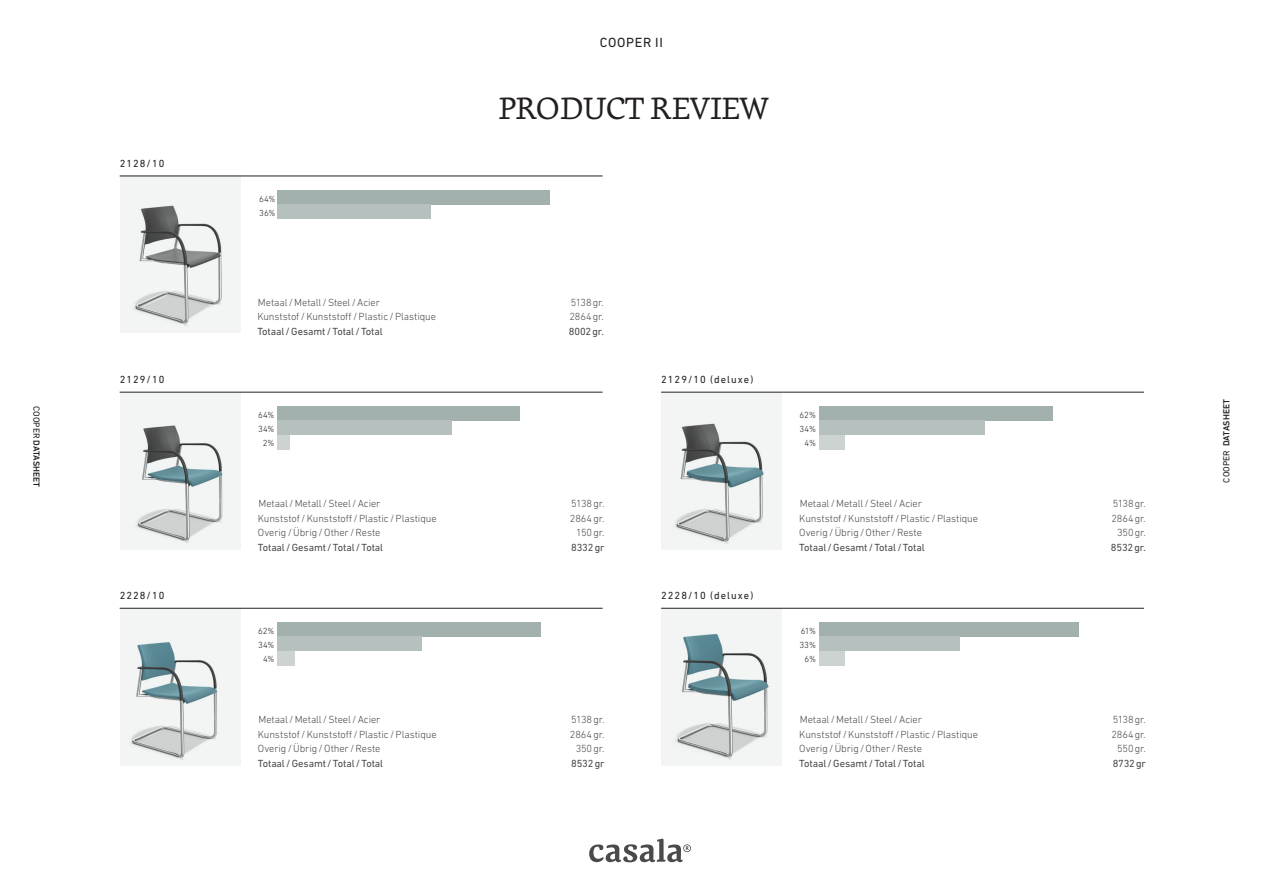
<style>
.page{position:relative;width:1263px;height:893px;background:#fff}
.page>*{position:absolute;margin:0;border:0;box-sizing:border-box;transform-origin:0 0}
.intro_tekst_EN{font:300 30px "Dederon LOT";letter-spacing:-.025em;color:#231f20}
.t1{font:13.5px "DIN Next LT Pro";letter-spacing:.05em;color:#231f20}
.PLATTE_TEKST_P{font:300 10.5px "DIN Next LT Pro";letter-spacing:-.01em;color:#484a4b}
.PLATTE_TEKST_P-2{font:10.5px "DIN Next LT Pro";letter-spacing:-.01em;color:#484a4b}
.t2{font:10.5px "DIN Next LT Pro";letter-spacing:.1em;color:#231f20}
.PLATTE_TEKST_P-3{font:300 9px/14.2px "DIN Next LT Pro";letter-spacing:.01em;color:#231f20;text-align:center}
.t3{font:500 9px "DIN Next LT Pro";color:#231f20}
.s1{font-weight:400}
</style>
<div class="page">
<svg style="left:589px;top:838px;width:102px;height:24px"></svg>
<div style="left:120px;top:176px;width:120px;height:157px;background:#f3f5f5"></div>
<div style="left:120px;top:392px;width:120px;height:158px;background:#f3f5f5"></div>
<div style="left:120px;top:609px;width:120px;height:157px;background:#f3f5f5"></div>
<div style="left:661px;top:392px;width:121px;height:158px;background:#f3f5f5"></div>
<div style="left:661px;top:609px;width:121px;height:157px;background:#f3f5f5"></div>
<hr style="left:120px;top:176px;width:483px;height:1px;background:#231f20">
<hr style="left:120px;top:392px;width:483px;height:1px;background:#231f20">
<hr style="left:120px;top:608px;width:483px;height:1px;background:#231f20">
<hr style="left:661px;top:392px;width:483px;height:1px;background:#231f20">
<hr style="left:661px;top:608px;width:483px;height:1px;background:#231f20">
<div style="left:277px;top:190px;width:273px;height:14px;background:#a2b1ae"></div>
<div style="left:277px;top:406px;width:243px;height:14px;background:#a2b1ae"></div>
<div style="left:277px;top:622px;width:264px;height:15px;background:#a2b1ae"></div>
<div style="left:819px;top:406px;width:234px;height:14px;background:#a2b1ae"></div>
<div style="left:819px;top:622px;width:259px;height:15px;background:#a2b1ae"></div>
<div style="left:277px;top:204px;width:153px;height:15px;background:#b6c0bf"></div>
<div style="left:277px;top:420px;width:175px;height:15px;background:#b6c0bf"></div>
<div style="left:277px;top:637px;width:145px;height:14px;background:#b6c0bf"></div>
<div style="left:819px;top:420px;width:166px;height:15px;background:#b6c0bf"></div>
<div style="left:819px;top:637px;width:140px;height:14px;background:#b6c0bf"></div>
<div style="left:277px;top:435px;width:13px;height:14px;background:#ccd3d1"></div>
<div style="left:277px;top:651px;width:17px;height:14px;background:#ccd3d1"></div>
<div style="left:819px;top:435px;width:25px;height:14px;background:#ccd3d1"></div>
<div style="left:819px;top:651px;width:25px;height:14px;background:#ccd3d1"></div>
<img style="left:134px;top:194px;width:107px;height:139px">
<img style="left:136px;top:413px;width:105px;height:137px">
<img style="left:675px;top:423px;width:89px;height:121px">
<img style="left:131px;top:630px;width:110px;height:136px">
<img style="left:676px;top:633px;width:93px;height:127px">
<p class="t1" style="left:600px;top:34px;width:65px">COOPER II</p>
<p class="t2" style="left:120px;top:157px;width:46px">2128/10</p>
<p class="t2" style="left:120px;top:373px;width:46px">2129/10</p>
<p class="PLATTE_TEKST_P-3" style="left:259px;top:192px;width:18px;text-align:left">64%<br>36%</p>
<p class="intro_tekst_EN" style="left:498px;top:89px;width:272px">PRODUCT REVIEW</p>
<p class="PLATTE_TEKST_P" style="left:258px;top:296px;width:123px">Metaal / Metall / Steel / Acier</p>
<p class="PLATTE_TEKST_P" style="left:571px;top:296px;width:35px">5138 gr.</p>
<p class="PLATTE_TEKST_P" style="left:257px;top:311px;width:180px">Kunststof / Kunststoff / Plastic / Plastique</p>
<p class="PLATTE_TEKST_P" style="left:569px;top:311px;width:36px">2864 gr.</p>
<p class="PLATTE_TEKST_P-2" style="left:257px;top:325px;width:127px">Totaal / Gesamt / Total / Total</p>
<p class="PLATTE_TEKST_P-2" style="left:569px;top:325px;width:37px">8002 gr.</p>
<p class="t2" style="left:661px;top:373px;width:94px">2129/10 (deluxe)</p>
<p class="t3" style="left:42px;top:406px;width:83px;rotate:90deg"><span class="s1">COOPER</span> DATASHEET</p>
<p class="t3" style="left:1221px;top:483px;width:85px;rotate:-90deg"><span class="s1">COOPER</span> DATASHEET</p>
<p class="PLATTE_TEKST_P-3" style="left:258px;top:407px;width:18px">64%<br>34%<br>2%</p>
<p class="PLATTE_TEKST_P-3" style="left:800px;top:407px;width:18px">62%<br>34%<br>4%</p>
<p class="t2" style="left:120px;top:589px;width:46px">2228/10</p>
<p class="PLATTE_TEKST_P" style="left:258px;top:498px;width:123px">Metaal / Metall / Steel / Acier</p>
<p class="PLATTE_TEKST_P" style="left:571px;top:498px;width:35px">5138 gr.</p>
<p class="PLATTE_TEKST_P" style="left:258px;top:512px;width:180px">Kunststof / Kunststoff / Plastic / Plastique</p>
<p class="PLATTE_TEKST_P" style="left:570px;top:512px;width:36px">2864 gr.</p>
<p class="PLATTE_TEKST_P" style="left:258px;top:527px;width:124px">Overig / Übrig / Other / Reste</p>
<p class="PLATTE_TEKST_P" style="left:576px;top:527px;width:30px">150 gr.</p>
<p class="PLATTE_TEKST_P-2" style="left:258px;top:541px;width:127px">Totaal / Gesamt / Total / Total</p>
<p class="PLATTE_TEKST_P-2" style="left:571px;top:541px;width:35px">8332 gr</p>
<p class="PLATTE_TEKST_P-3" style="left:258px;top:624px;width:18px">62%<br>34%<br>4%</p>
<p class="PLATTE_TEKST_P" style="left:258px;top:714px;width:123px">Metaal / Metall / Steel / Acier</p>
<p class="PLATTE_TEKST_P" style="left:571px;top:714px;width:35px">5138 gr.</p>
<p class="PLATTE_TEKST_P" style="left:258px;top:728px;width:180px">Kunststof / Kunststoff / Plastic / Plastique</p>
<p class="PLATTE_TEKST_P" style="left:570px;top:728px;width:36px">2864 gr.</p>
<p class="PLATTE_TEKST_P" style="left:258px;top:743px;width:124px">Overig / Übrig / Other / Reste</p>
<p class="PLATTE_TEKST_P" style="left:576px;top:743px;width:30px">350 gr.</p>
<p class="PLATTE_TEKST_P-2" style="left:258px;top:757px;width:127px">Totaal / Gesamt / Total / Total</p>
<p class="PLATTE_TEKST_P-2" style="left:571px;top:757px;width:35px">8532 gr</p>
<p class="t2" style="left:661px;top:589px;width:94px">2228/10 (deluxe)</p>
<p class="PLATTE_TEKST_P" style="left:800px;top:498px;width:123px">Metaal / Metall / Steel / Acier</p>
<p class="PLATTE_TEKST_P" style="left:1113px;top:498px;width:35px">5138 gr.</p>
<p class="PLATTE_TEKST_P" style="left:799px;top:512px;width:180px">Kunststof / Kunststoff / Plastic / Plastique</p>
<p class="PLATTE_TEKST_P" style="left:1111px;top:512px;width:36px">2864 gr.</p>
<p class="PLATTE_TEKST_P" style="left:799px;top:527px;width:124px">Overig / Übrig / Other / Reste</p>
<p class="PLATTE_TEKST_P" style="left:1117px;top:527px;width:30px">350 gr.</p>
<p class="PLATTE_TEKST_P-2" style="left:799px;top:541px;width:127px">Totaal / Gesamt / Total / Total</p>
<p class="PLATTE_TEKST_P-2" style="left:1111px;top:541px;width:36px">8532 gr.</p>
<p class="PLATTE_TEKST_P-3" style="left:799px;top:624px;width:18px">61%<br>33%<br>6%</p>
<p class="PLATTE_TEKST_P" style="left:800px;top:714px;width:123px">Metaal / Metall / Steel / Acier</p>
<p class="PLATTE_TEKST_P" style="left:1113px;top:714px;width:35px">5138 gr.</p>
<p class="PLATTE_TEKST_P" style="left:799px;top:728px;width:180px">Kunststof / Kunststoff / Plastic / Plastique</p>
<p class="PLATTE_TEKST_P" style="left:1111px;top:728px;width:36px">2864 gr.</p>
<p class="PLATTE_TEKST_P" style="left:799px;top:743px;width:124px">Overig / Übrig / Other / Reste</p>
<p class="PLATTE_TEKST_P" style="left:1117px;top:743px;width:30px">550 gr.</p>
<p class="PLATTE_TEKST_P-2" style="left:799px;top:757px;width:127px">Totaal / Gesamt / Total / Total</p>
<p class="PLATTE_TEKST_P-2" style="left:1113px;top:757px;width:35px">8732 gr</p>
</div>
